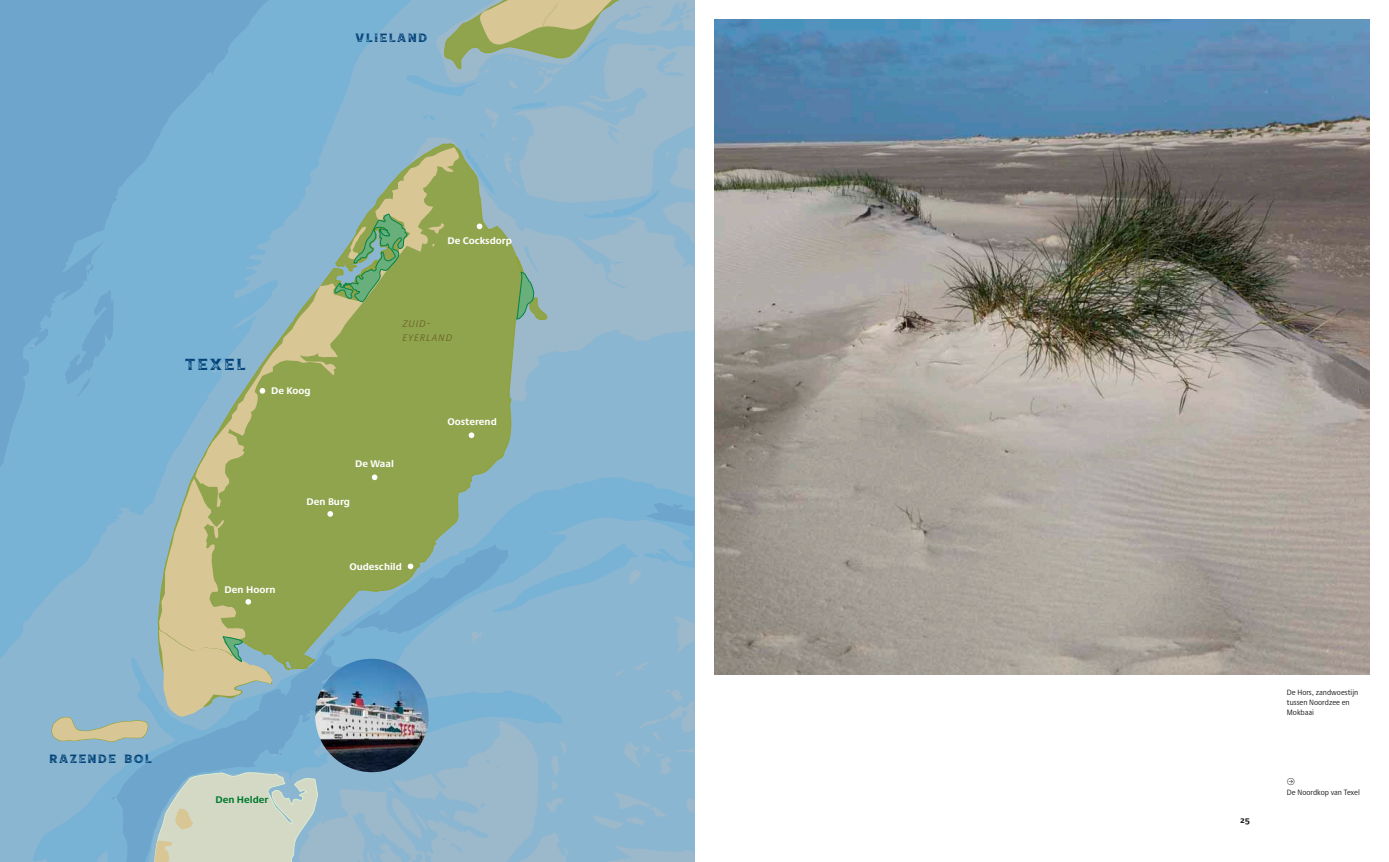
<style>
.page{position:relative;width:1389px;height:862px;background:#fff}
.page>*{position:absolute;margin:0;border:0;box-sizing:border-box;transform-origin:0 0}
.t1{font:700 24px "Boardwalk R Srf";letter-spacing:.1em;color:#004177}
.t2{font:700 18px "Boardwalk R Srf";letter-spacing:.1em;color:#004177}
.t3{font:700 10px "Praxis Next";color:#fff}
.t4{font:italic 10px/14px "Praxis Next";letter-spacing:.1em;color:#6e6827}
.t5{font:700 10px "Praxis Next";color:#007a31}
.t6{font:300 10px "Casus Pro";color:#1d1d1b}
.t7{font:700 9px "Praxis Next";color:#1d1d1b}
.t8{font:condensed 8px/10px "Praxis Next";color:#1d1d1b}
</style>
<div class="page">
<svg style="left:0;top:0;width:694px;height:862px;background:#7aaed1"></svg>
<svg style="left:674px;top:616px;width:20px;height:36px"></svg>
<svg style="left:633px;top:662px;width:15px;height:8px"></svg>
<svg style="left:616px;top:670px;width:9px;height:6px"></svg>
<svg style="left:624px;top:689px;width:70px;height:32px;background:#8db6cf"></svg>
<svg style="left:694px;top:793px;width:1px;height:20px"></svg>
<svg style="left:428px;top:690px;width:138px;height:31px;background:#7db3d3"></svg>
<svg style="left:299px;top:721px;width:395px;height:51px;background:#8cb5cf"></svg>
<svg style="left:410px;top:141px;width:284px;height:261px;background:#94b7cd"></svg>
<svg style="left:83px;top:772px;width:611px;height:90px;background:#8eb5ce"></svg>
<svg style="left:158px;top:143px;width:364px;height:564px;background:#88ac98"></svg>
<svg style="left:155px;top:773px;width:170px;height:89px;background:#c2cfc5"></svg>
<svg style="left:195px;top:147px;width:264px;height:360px;background:#91ad89"></svg>
<svg style="left:428px;top:223px;width:16px;height:11px"></svg>
<svg style="left:406px;top:0;width:288px;height:141px;background:#97b6be"></svg>
<svg style="left:334px;top:214px;width:74px;height:88px;background:#80aa78"></svg>
<svg style="left:516px;top:256px;width:31px;height:66px;background:#88af9a"></svg>
<img style="left:714px;top:20px;width:655px;height:655px">
<img style="left:315px;top:659px;width:114px;height:113px;border-radius:57px">
<svg style="left:477px;top:223px;width:5px;height:6px"></svg>
<svg style="left:260px;top:388px;width:5px;height:6px"></svg>
<svg style="left:469px;top:432px;width:5px;height:6px"></svg>
<svg style="left:339px;top:544px;width:302px;height:100px;background:#83b0c0"></svg>
<svg style="left:327px;top:511px;width:6px;height:6px"></svg>
<svg style="left:51px;top:478px;width:221px;height:264px;background:#9ab5ac"></svg>
<svg style="left:372px;top:474px;width:5px;height:6px"></svg>
<h2 class="t2" style="left:355px;top:29px;width:73px">vlieland</h2>
<p class="t3" style="left:447px;top:232px;width:66px">De Cocksdorp</p>
<h1 class="t1" style="left:185px;top:353px;width:62px">Texel</h1>
<p class="t4" style="left:403px;top:316px;width:51px">ZUID-<br>EYERLAND</p>
<p class="t3" style="left:271px;top:382px;width:41px">De Koog</p>
<p class="t3" style="left:355px;top:455px;width:40px">De Waal</p>
<p class="t3" style="left:307px;top:493px;width:45px">Den Burg</p>
<p class="t3" style="left:447px;top:413px;width:51px">Oosterend</p>
<p class="t3" style="left:349px;top:558px;width:54px">Oudeschild</p>
<p class="t3" style="left:225px;top:581px;width:52px">Den Hoorn</p>
<h2 class="t2" style="left:50px;top:751px;width:103px">razende bol</h2>
<p class="t5" style="left:215px;top:792px;width:54px">Den Helder</p>
<p class="t7" style="left:1240px;top:813px;width:11px">25</p>
<p class="t8" style="left:1287px;top:687px;width:73px">De Hors, zandwoestijn tussen Noordzee en<br>Mokbaai</p>
<p class="t6" style="left:1287px;top:775px;width:10px">→</p>
<p class="t8" style="left:1287px;top:787px;width:74px">De Noordkop van Texel</p>
</div>
